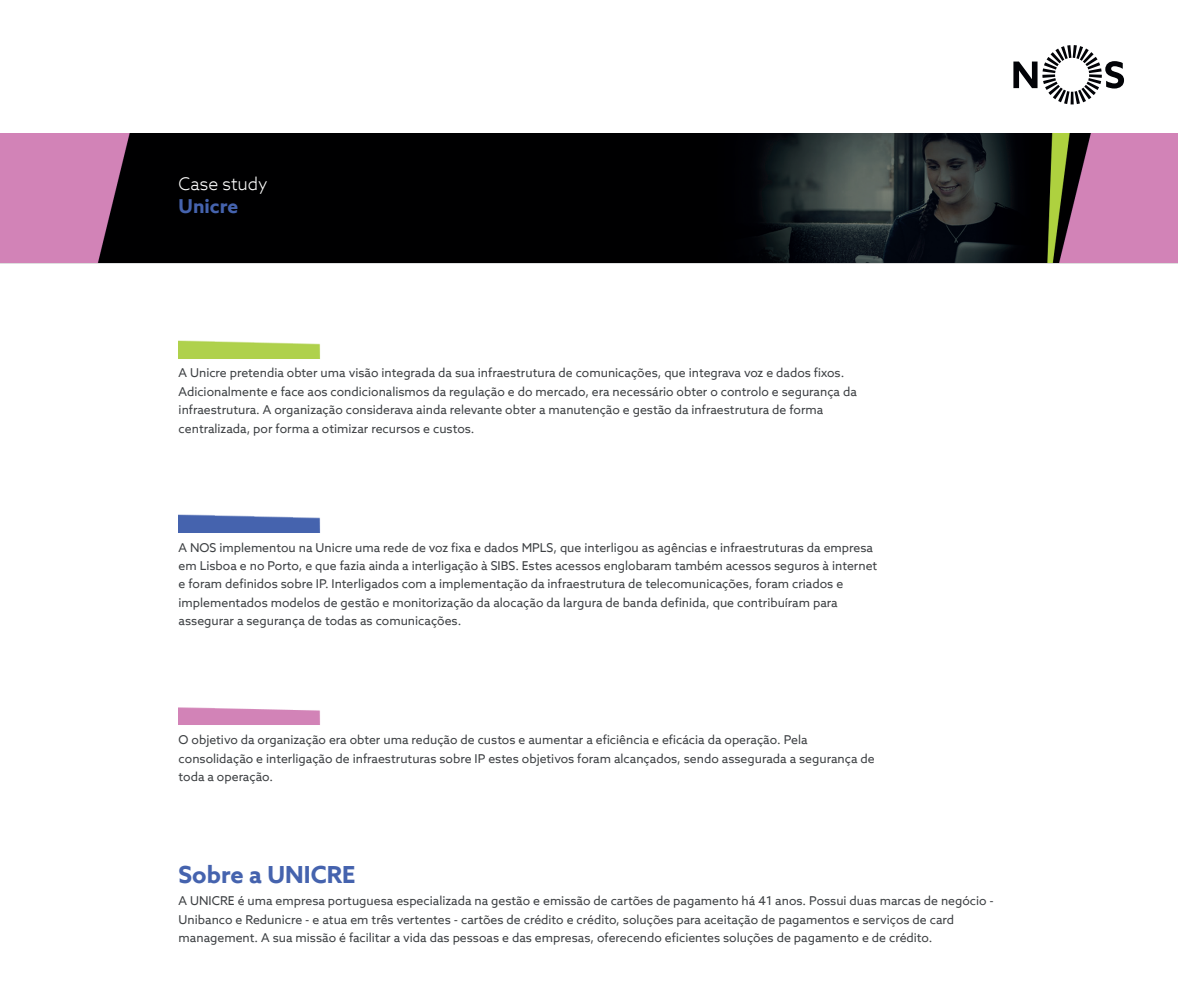
<style>
.page{position:relative;width:1178px;height:1008px;background:#fff}
.page>*{position:absolute;margin:0;border:0;box-sizing:border-box;transform-origin:0 0}
.t1{font:700 23.62px "Azo Web";color:#4563ae}
.t2{font:700 19.25px "Azo Web";color:#4563ae}
.t3{font:300 17.5px "Azo Web";color:#fff}
.t4{font:12.25px/18.4px "Azo Web";color:#3d4043}
</style>
<div class="page">
<img style="left:178px;top:340px;width:143px;height:19px">
<img style="left:178px;top:514px;width:143px;height:19px">
<img style="left:178px;top:707px;width:142px;height:18px">
<hr style="left:0;top:263px;width:1178px;height:1px;background:#dedfdf">
<img style="left:0;top:133px;width:1178px;height:130px">
<svg style="left:1013px;top:45px;width:111px;height:59px"></svg>
<h3 class="t3" style="left:179px;top:172px;width:91px">Case study</h3>
<h2 class="t2" style="left:179px;top:193px;width:61px">Unicre</h2>
<p class="t4" style="left:179px;top:364px;width:680px">A Unicre pretendia obter uma visão integrada da sua infraestrutura de comunicações, que integrava voz e dados fixos.<br>Adicionalmente e face aos condicionalismos da regulação e do mercado, era necessário obter o controlo e segurança da infraestrutura. A organização considerava ainda relevante obter a manutenção e gestão da infraestrutura de forma centralizada, por forma a otimizar recursos e custos.</p>
<p class="t4" style="left:179px;top:538px;width:700px">A NOS implementou na Unicre uma rede de voz fixa e dados MPLS, que interligou as agências e infraestruturas da empresa em Lisboa e no Porto, e que fazia ainda a interligação à SIBS. Estes acessos englobaram também acessos seguros à internet e foram definidos sobre IP. Interligados com a implementação da infraestrutura de telecomunicações, foram criados e implementados modelos de gestão e monitorização da alocação da largura de banda definida, que contribuíram para assegurar a segurança de todas as comunicações.</p>
<p class="t4" style="left:179px;top:730px;width:697px">O objetivo da organização era obter uma redução de custos e aumentar a eficiência e eficácia da operação. Pela consolidação e interligação de infraestruturas sobre IP estes objetivos foram alcançados, sendo assegurada a segurança de toda a operação.</p>
<h1 class="t1" style="left:179px;top:859px;width:178px">Sobre a UNICRE</h1>
<p class="t4" style="left:179px;top:891px;width:817px">A UNICRE é uma empresa portuguesa especializada na gestão e emissão de cartões de pagamento há 41 anos. Possui duas marcas de negócio -<br>Unibanco e Redunicre - e atua em três vertentes - cartões de crédito e crédito, soluções para aceitação de pagamentos e serviços de card management. A sua missão é facilitar a vida das pessoas e das empresas, oferecendo eficientes soluções de pagamento e de crédito.</p>
</div>
